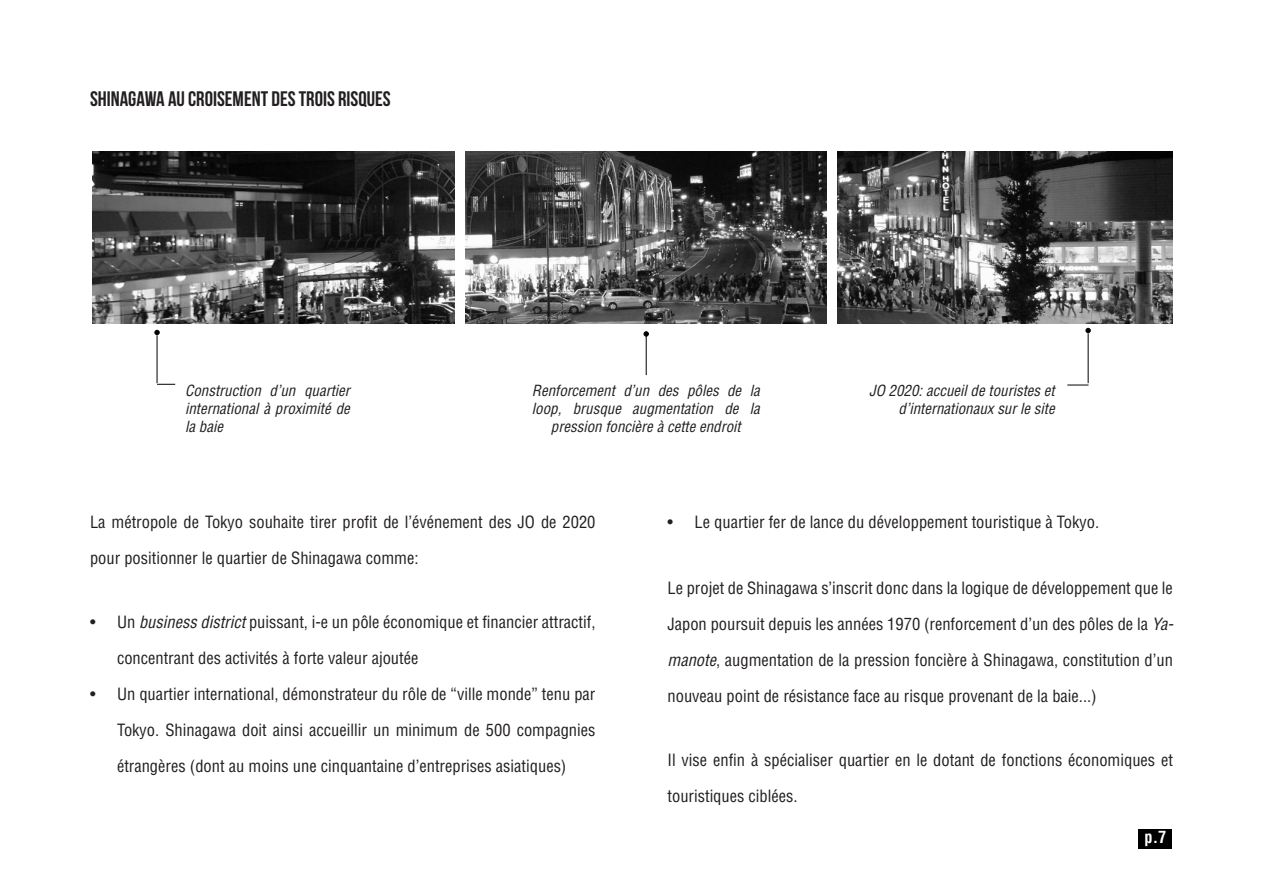
<style>
.page{position:relative;width:1263px;height:893px;background:#fff}
.page>*{position:absolute;margin:0;border:0;box-sizing:border-box;transform-origin:0 0}
.t1{font:700 21px "Bebas Neue";color:#231f20}
.t2{font:condensed 16.5px/36px "Helvetica";color:#231f20}
.t3{font:700 condensed 16.5px "Helvetica";color:#fff}
.t4{font:italic condensed 15px/18px "Helvetica";color:#231f20;text-align:justify}
.s1{font-style:italic}
</style>
<div class="page">
<div style="left:1139px;top:829px;width:33px;height:19px;background:#000"></div>
<img style="left:93px;top:151px;width:1080px;height:172px">
<div style="left:827px;top:80px;width:9px;height:249px;background:#fff"></div>
<svg style="left:154px;top:330px;width:6px;height:5px"></svg>
<svg style="left:157px;top:384px;width:18px;height:1px"></svg>
<hr style="left:157px;top:335px;width:1px;height:48px;background:#000">
<hr style="left:646px;top:336px;width:1px;height:39px;background:#000">
<svg style="left:1085px;top:328px;width:6px;height:5px"></svg>
<svg style="left:1067px;top:385px;width:21px;height:1px"></svg>
<hr style="left:1088px;top:333px;width:1px;height:50px;background:#000">
<svg style="left:643px;top:331px;width:6px;height:6px"></svg>
<div style="left:455px;top:116px;width:9px;height:217px;background:#fff"></div>
<p class="t1" style="left:90px;top:87px;width:302px">SHINAGAWA AU CROISEMENT DES TROIS RISQUES</p>
<p class="t4" style="left:185px;top:381px;width:166px">Construction d’un quartier international à proximité de la baie</p>
<p class="t4" style="left:532px;top:381px;width:229px;text-align:center">Renforcement d’un des pôles de la loop, brusque augmentation de la pression foncière à cette endroit</p>
<p class="t4" style="left:869px;top:381px;width:187px;text-align:right">JO 2020: accueil de touristes et d’internationaux sur le site</p>
<p class="t2" style="left:90px;top:503px;width:507px">La métropole de Tokyo souhaite tirer profit de l’événement des JO de 2020 pour positionner le quartier de Shinagawa comme:</p>
<p class="t2" style="left:117px;top:604px;width:480px;text-indent:-27px">• Un <span class="s1">business district</span> puissant, i-e un pôle économique et financier attractif, concentrant des activités à forte valeur ajoutée</p>
<p class="t2" style="left:117px;top:676px;width:480px;text-align:justify;text-indent:-27px">• Un quartier international, démonstrateur du rôle de “ville monde” tenu par Tokyo. Shinagawa doit ainsi accueillir un minimum de 500 compagnies étrangères (dont au moins une cinquantaine d’entreprises asiatiques)</p>
<p class="t2" style="left:667px;top:503px;width:433px">• Le quartier fer de lance du développement touristique à Tokyo.</p>
<p class="t2" style="left:667px;top:569px;width:507px;text-align:justify">Le projet de Shinagawa s’inscrit donc dans la logique de développement que le Japon poursuit depuis les années 1970 (renforcement d’un des pôles de la <span class="s1">Ya&shy;manote</span>, augmentation de la pression foncière à Shinagawa, constitution d’un nouveau point de résistance face au risque provenant de la baie...)</p>
<p class="t2" style="left:667px;top:742px;width:507px">Il vise enfin à spécialiser quartier en le dotant de fonctions économiques et touristiques ciblées.</p>
<p class="t3" style="left:1144px;top:827px;width:23px">p.7</p>
</div>
